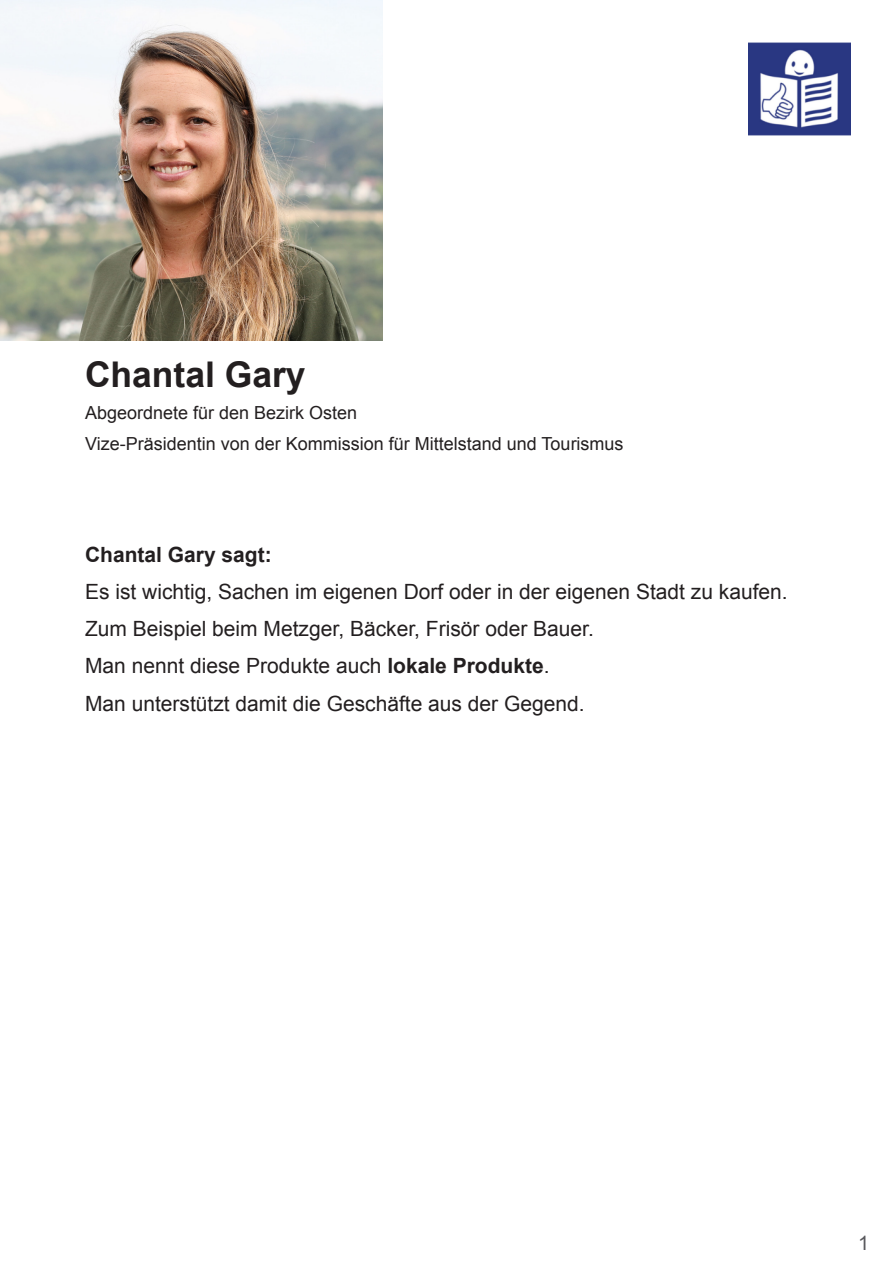
<style>
.page{position:relative;width:893px;height:1263px;background:#fff}
.page>*{position:absolute;margin:0;border:0;box-sizing:border-box;transform-origin:0 0}
.t1{font:700 35.4px "Arial";color:#231f20}
.t2{font:21px "Arial";color:#231f20}
.t3{font:700 21px "Arial";color:#231f20}
.t4{font:19.95px "Arial";color:#59595d}
.t5{font:18px "Arial";color:#231f20}
.s1{font-weight:700}
</style>
<div class="page">
<img style="left:0;top:0;width:383px;height:340px">
<img style="left:748px;top:43px;width:102px;height:93px">
<p class="t1" style="left:85px;top:351px;width:222px">Chantal Gary</p>
<p class="t5" style="left:85px;top:400px;width:274px">Abgeordnete für den Bezirk Osten</p>
<p class="t5" style="left:85px;top:432px;width:540px">Vize-Präsidentin von der Kommission für Mittelstand und Tourismus</p>
<p class="t3" style="left:85px;top:540px;width:188px">Chantal Gary sagt:</p>
<p class="t2" style="left:85px;top:578px;width:704px">Es ist wichtig, Sachen im eigenen Dorf oder in der eigenen Stadt zu kaufen.</p>
<p class="t2" style="left:85px;top:615px;width:510px">Zum Beispiel beim Metzger, Bäcker, Frisör oder Bauer.</p>
<p class="t2" style="left:85px;top:652px;width:466px">Man nennt diese Produkte auch <span class="s1">lokale Produkte</span>.</p>
<p class="t2" style="left:85px;top:689px;width:501px">Man unterstützt damit die Geschäfte aus der Gegend.</p>
<p class="t4" style="left:858px;top:1229px;width:13px">1</p>
</div>
